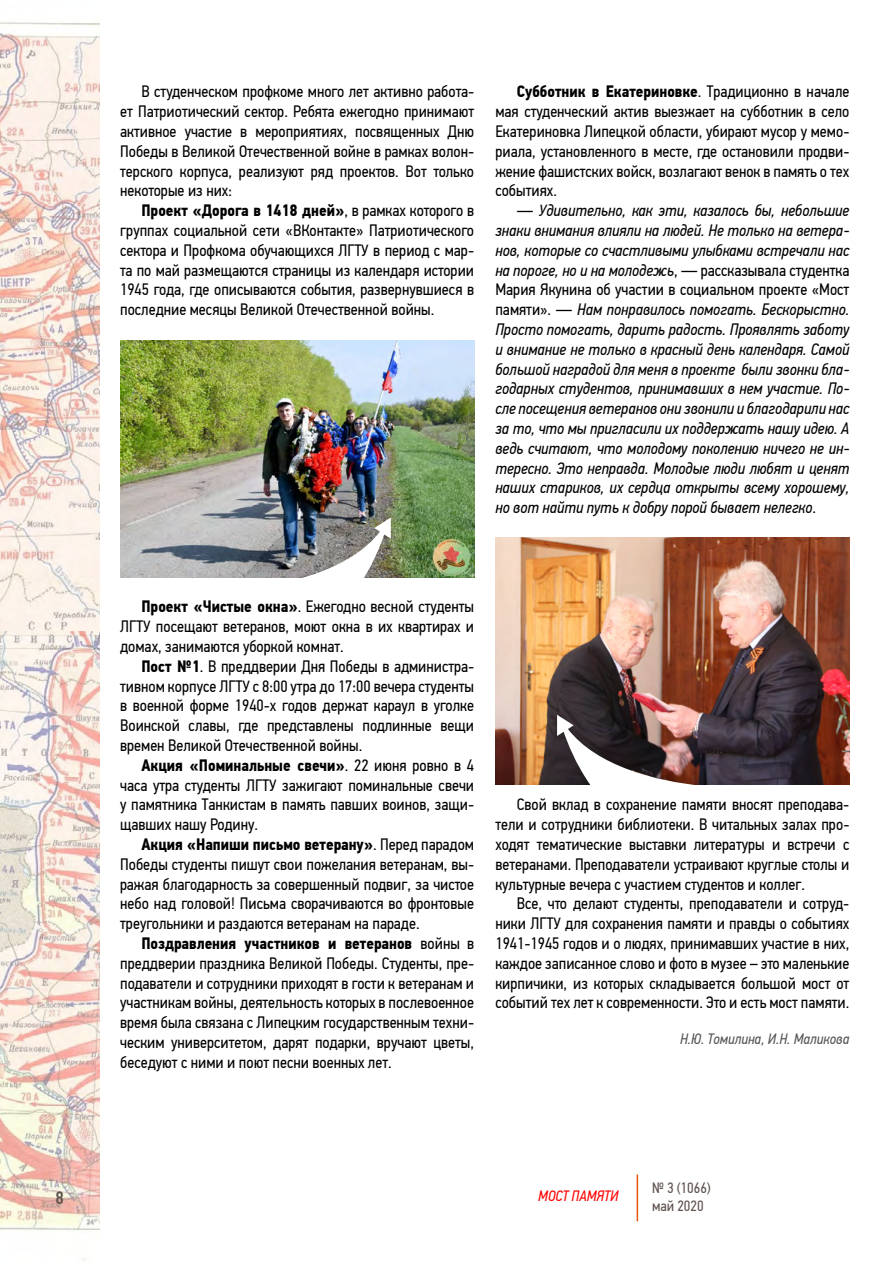
<style>
.page{position:relative;width:893px;height:1263px;background:#fff}
.page>*{position:absolute;margin:0;border:0;box-sizing:border-box;transform-origin:0 0}
.t1{font:500 18px "PF Din Text Cond Pro";color:#5d514d}
.t2{font:16.5px/19.8px "PF Din Text Cond Pro";color:#000;text-align:justify}
.t3{font:italic 16.5px/19.8px "PF Din Text Cond Pro";color:#000;text-align:justify}
.t4{font:italic 15px "PF Din Text Cond Pro";color:#575756}
.t5{font:15px/18px "PF Din Text Cond Pro";color:#5d514d}
.t6{font:italic 15px "PF Din Text Cond Pro";color:#f00}
.s1{font-weight:700}
.s2{font-style:normal}
</style>
<div class="page">
<img style="left:0;top:22px;width:100px;height:609px">
<img style="left:0;top:631px;width:100px;height:630px">
<img style="left:495px;top:538px;width:354px;height:246px">
<img style="left:120px;top:340px;width:354px;height:237px">
<img style="left:247px;top:517px;width:144px;height:61px">
<img style="left:557px;top:715px;width:144px;height:70px">
<p class="t2" style="left:120px;top:82px;width:355px;text-indent:21px">В студенческом профкоме много лет активно работа&shy;ет Патриотический сектор. Ребята ежегодно принимают активное участие в мероприятиях, посвященных Дню Победы в Великой Отечественной войне в рамках волон&shy;терского корпуса, реализуют ряд проектов. Вот только некоторые из них:</p>
<p class="t2" style="left:120px;top:201px;width:355px;text-indent:21px"><span class="s1">Проект «Дорога в 1418 дней»</span>, в рамках которого в группах социальной сети «ВКонтакте» Патриотического сектора и Профкома обучающихся ЛГТУ в период с мар&shy;та по май размещаются страницы из календаря истории 1945 года, где описываются события, развернувшиеся в последние месяцы Великой Отечественной войны.</p>
<p class="t2" style="left:495px;top:82px;width:355px;text-indent:21px"><span class="s1">Субботник в Екатериновке</span>. Традиционно в начале мая студенческий актив выезжает на субботник в село Екатериновка Липецкой области, убирают мусор у мемо&shy;риала, установленного в месте, где остановили продви&shy;жение фашистских войск, возлагают венок в память о тех событиях.</p>
<p class="t3" style="left:495px;top:201px;width:355px;text-indent:21px">— Удивительно, как эти, казалось бы, небольшие знаки внимания влияли на людей. Не только на ветера&shy;нов, которые со счастливыми улыбками встречали нас на пороге, но и на молодежь<span class="s2">, — рассказывала студентка Мария Якунина об участии в социальном проекте «Мост памяти». —</span> Нам понравилось помогать. Бескорыстно.<br>Просто помогать, дарить радость. Проявлять заботу и внимание не только в красный день календаря. Самой большой наградой для меня в проекте были звонки бла&shy;годарных студентов, принимавших в нем участие. По&shy;сле посещения ветеранов они звонили и благодарили нас за то, что мы пригласили их поддержать нашу идею. А ведь считают, что молодому поколению ничего не ин&shy;тересно. Это неправда. Молодые люди любят и ценят наших стариков, их сердца открыты всему хорошему, но вот найти путь к добру порой бывает нелегко<span class="s2">.</span></p>
<p class="t2" style="left:120px;top:597px;width:355px;text-indent:21px"><span class="s1">Проект «Чистые окна»</span>. Ежегодно весной студенты ЛГТУ посещают ветеранов, моют окна в их квартирах и домах, занимаются уборкой комнат.</p>
<p class="t2" style="left:120px;top:656px;width:355px;text-indent:21px"><span class="s1">Пост №1</span>. В преддверии Дня Победы в администра&shy;тивном корпусе ЛГТУ с 8:00 утра до 17:00 вечера студенты в военной форме 1940-х годов держат караул в уголке Воинской славы, где представлены подлинные вещи времен Великой Отечественной войны.</p>
<p class="t2" style="left:120px;top:755px;width:355px;text-indent:21px"><span class="s1">Акция «Поминальные свечи»</span>. 22 июня ровно в 4 часа утра студенты ЛГТУ зажигают поминальные свечи у памятника Танкистам в память павших воинов, защи&shy;щавших нашу Родину.</p>
<p class="t2" style="left:120px;top:834px;width:355px;text-indent:21px"><span class="s1">Акция «Напиши письмо ветерану»</span>. Перед парадом Победы студенты пишут свои пожелания ветеранам, вы&shy;ражая благодарность за совершенный подвиг, за чистое небо над головой! Письма сворачиваются во фронтовые треугольники и раздаются ветеранам на параде.</p>
<p class="t2" style="left:120px;top:933px;width:355px;text-indent:21px"><span class="s1">Поздравления участников и ветеранов</span> войны в преддверии праздника Великой Победы. Студенты, пре&shy;подаватели и сотрудники приходят в гости к ветеранам и участникам войны, деятельность которых в послевоенное время была связана с Липецким государственным техни&shy;ческим университетом, дарят подарки, вручают цветы, беседуют с ними и поют песни военных лет.</p>
<p class="t2" style="left:495px;top:795px;width:355px;text-indent:21px">Свой вклад в сохранение памяти вносят преподава&shy;тели и сотрудники библиотеки. В читальных залах про&shy;ходят тематические выставки литературы и встречи с ветеранами. Преподаватели устраивают круглые столы и культурные вечера с участием студентов и коллег.</p>
<p class="t2" style="left:495px;top:894px;width:355px;text-indent:21px">Все, что делают студенты, преподаватели и сотруд&shy;ники ЛГТУ для сохранения памяти и правды о событиях 1941-1945 годов и о людях, принимавших участие в них, каждое записанное слово и фото в музее – это маленькие кирпичики, из которых складывается большой мост от событий тех лет к современности. Это и есть мост памяти.</p>
<p class="t4" style="left:680px;top:1030px;width:171px">Н.Ю. Томилина, И.Н. Маликова</p>
<p class="t1" style="left:55px;top:1187px;width:10px">8</p>
<p class="t6" style="left:538px;top:1187px;width:82px">МОСТ ПАМЯТИ</p>
<p class="t5" style="left:652px;top:1179px;width:60px">№ 3 (1066) май 2020</p>
</div>
